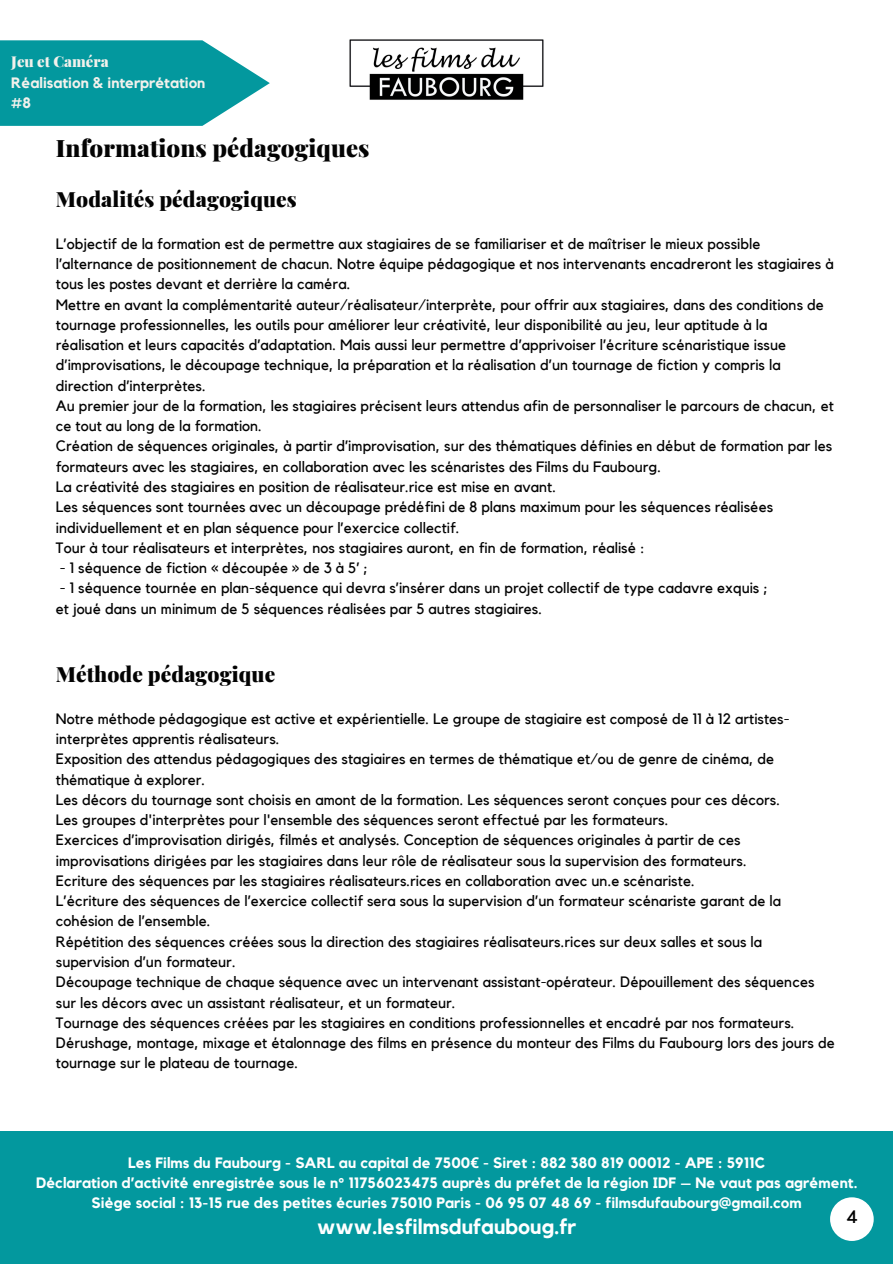
<style>
.page{position:relative;width:893px;height:1264px;background:#fff}
.page>*{position:absolute;margin:0;border:0;box-sizing:border-box;transform-origin:0 0}
.t1{font:900 24px "Playfair Display";letter-spacing:.005em;color:#030303}
.t2{font:900 21px "Playfair Display";letter-spacing:.005em;color:#030303}
.t3{font:700 21px "Kollektif";letter-spacing:.005em;color:#fff}
.t4{font:18px "Kollektif";color:#000}
.t5{font:15px/20.2px "Kollektif";letter-spacing:.005em;color:#030303}
.t6{font:700 15px/20.2px "Kollektif";letter-spacing:.005em;color:#fff;text-align:center}
.t7{font:700 15px/20.2px "Kollektif";color:#f2f1ec}
.s1{font-family:"Playfair Display";font-weight:900}
.s2{font-family:"Noto Sans"}
</style>
<div class="page">
<div style="left:0;top:1131px;width:892px;height:132px;background:#03989e"></div>
<svg style="left:0;top:40px;width:270px;height:86px;background:#21a4a9"></svg>
<img style="left:349px;top:39px;width:195px;height:61px">
<div style="left:830px;top:1197px;width:43px;height:43px;background:#fff;border-radius:50%"></div>
<p class="t7" style="left:11px;top:53px;width:196px"><span class="s1">Jeu et Caméra<br></span>Réalisation &amp; interprétation #8</p>
<p class="t1" style="left:56px;top:131px;width:315px">Informations pédagogiques</p>
<h1 class="t2" style="left:56px;top:184px;width:242px">Modalités pédagogiques</h1>
<h2 class="t5" style="left:56px;top:234px;width:774px">L’objectif de la formation est de permettre aux stagiaires de se familiariser et de maîtriser le mieux possible l’alternance de positionnement de chacun. Notre équipe pédagogique et nos intervenants encadreront les stagiaires à tous les postes devant et derriè re la camé ra.</h2>
<p class="t5" style="left:56px;top:295px;width:769px">Mettre en avant la complémentarité auteur/réalisateur/interprète, pour offrir aux stagiaires, dans des conditions de tournage professionnelles, les outils pour améliorer leur créativité, leur disponibilité au jeu, leur aptitude à la réalisation et leurs capacités d’adaptation. Mais aussi leur permettre d’apprivoiser l’écriture scénaristique issue d’improvisations, le découpage technique, la préparation et la réalisation d’un tournage de fiction y compris la direction d’interprètes.</p>
<p class="t5" style="left:56px;top:396px;width:779px">Au premier jour de la formation, les stagiaires précisent leurs attendus afin de personnaliser le parcours de chacun, et ce tout au long de la formation.</p>
<p class="t5" style="left:56px;top:436px;width:777px">Création de séquences originales, à partir d’improvisation, sur des thématiques définies en début de formation par les formateurs avec les stagiaires, en collaboration avec les scénaristes des Films du Faubourg.</p>
<p class="t5" style="left:56px;top:477px;width:501px">La créativité des stagiaires en position de réalisateur.rice est mise en avant.</p>
<p class="t5" style="left:56px;top:497px;width:718px">Les séquences sont tournées avec un découpage prédéfini de 8 plans maximum pour les séquences réalisées individuellement et en plan séquence pour l’exercice collectif.</p>
<p class="t5" style="left:56px;top:538px;width:590px">Tour à tour réalisateurs et interprètes, nos stagiaires auront, en fin de formation, réalisé :</p>
<p class="t5" style="left:60px;top:558px;width:309px">- 1 séquence de fiction « découpée » de 3 à 5’ ;</p>
<p class="t5" style="left:60px;top:578px;width:709px">- 1 séquence tournée en plan-séquence qui devra s’insérer dans un projet collectif de type cadavre exquis ;</p>
<p class="t5" style="left:56px;top:598px;width:487px">et joué dans un minimum de 5 séquences réalisées par 5 autres stagiaires.</p>
<p class="t2" style="left:56px;top:659px;width:221px">Méthode pédagogique</p>
<h2 class="t5" style="left:56px;top:709px;width:735px">Notre méthode pédagogique est active et expé rientielle. Le groupe de stagiaire est composé de 11 à 12 artistes&shy;interprètes apprentis réalisateurs.</h2>
<p class="t5" style="left:56px;top:749px;width:719px">Exposition des attendus pédagogiques des stagiaires en termes de thématique et/ou de genre de cinéma, de thématique à explorer.</p>
<p class="t5" style="left:56px;top:790px;width:725px">Les décors du tournage sont choisis en amont de la formation. Les séquences seront conçues pour ces décors.</p>
<p class="t5" style="left:56px;top:810px;width:614px">Les groupes d'interprètes pour l'ensemble des séquences seront effectué par les formateurs.</p>
<p class="t5" style="left:56px;top:830px;width:692px">Exercices d’improvisation dirigés, filmés et analysés. Conception de séquences originales à partir de ces improvisations dirigées par les stagiaires dans leur rôle de réalisateur sous la supervision des formateurs.</p>
<p class="t5" style="left:56px;top:871px;width:640px">Ecriture des séquences par les stagiaires réalisateurs.rices en collaboration avec un.e scénariste.</p>
<p class="t5" style="left:56px;top:891px;width:726px">L’écriture des séquences de l’exercice collectif sera sous la supervision d’un formateur scénariste garant de la cohésion de l’ensemble.</p>
<p class="t5" style="left:56px;top:931px;width:707px">Répétition des séquences créées sous la direction des stagiaires réalisateurs.rices sur deux salles et sous la supervision d’un formateur.</p>
<p class="t5" style="left:56px;top:972px;width:760px">Découpage technique de chaque séquence avec un intervenant assistant-opérateur. Dépouillement des séquences sur les décors avec un assistant réalisateur, et un formateur.</p>
<p class="t5" style="left:56px;top:1012px;width:740px">Tournage des séquences créées par les stagiaires en conditions professionnelles et encadré par nos formateurs.</p>
<p class="t5" style="left:56px;top:1033px;width:780px">Dérushage, montage, mixage et étalonnage des films en présence du monteur des Films du Faubourg lors des jours de tournage sur le plateau de tournage.</p>
<h3 class="t6" style="left:36px;top:1152px;width:822px">Les Films du Faubourg - SARL au capital de 7500<span class="s2">€</span> - Siret : 882 380 819 00012 - APE : 5911C<br>Déclaration d’activité enregistrée sous le n° 11756023475 auprès du préfet de la région IDF – Ne vaut pas agrément.<br>Siège social : 13-15 rue des petites écuries 75010 Paris - 06 95 07 48 69 - filmsdufaubourg@gmail.com</h3>
<h3 class="t3" style="left:317px;top:1216px;width:261px">www.lesfilmsdufauboug.fr</h3>
<p class="t4" style="left:846px;top:1208px;width:13px">4</p>
</div>
